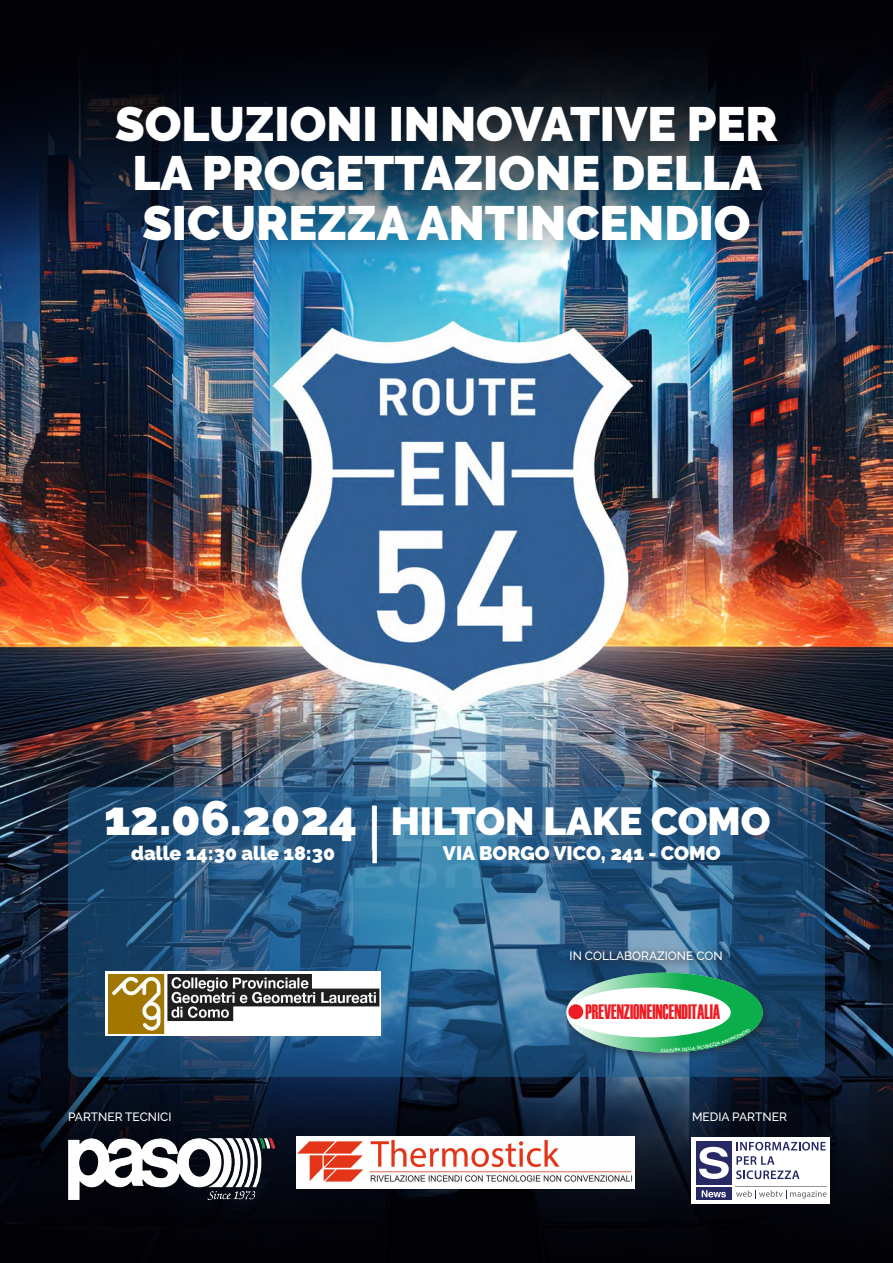
<style>
.page{position:relative;width:893px;height:1263px;background:#fff}
.page>*{position:absolute;margin:0;border:0;box-sizing:border-box;transform-origin:0 0}
.t1{font:900 48px/49.5px "Raleway";color:#fff;text-align:center}
.t2{font:900 39px "Raleway";color:#fff}
.t3{font:20.85px "Haettenschweiler";color:#ee1d23;scale:.81 1}
.t4{font:900 19.5px "Raleway";color:#fff}
.t5{font:500 12px "Raleway";color:#fff}
.t6{font:800 4.5px "Avenir";color:#fff}
.s1{font-size:48px}
.s2{font-weight:500;font-size:49.5px}
</style>
<div class="page">
<img style="left:0;top:254px;width:893px;height:792px">
<img style="left:0;top:0;width:893px;height:254px">
<svg style="left:0;top:1046px;width:893px;height:217px;background:#080e1a"></svg>
<svg style="left:68px;top:787px;width:757px;height:290px;background:#295b84"></svg>
<img style="left:297px;top:1137px;width:337px;height:51px">
<svg style="left:565px;top:946px;width:168px;height:23px;background:#3c6486"></svg>
<div style="left:563px;top:969px;width:210px;height:94px;background:#231f20;opacity:.46"></div>
<div style="left:372px;top:806px;width:5px;height:57px;background:#fff"></div>
<img style="left:68px;top:1138px;width:207px;height:61px">
<div style="left:692px;top:1137px;width:138px;height:67px;background:#fff"></div>
<div style="left:696px;top:1142px;width:36px;height:43px;background:#272965"></div>
<div style="left:696px;top:1187px;width:36px;height:13px;background:#272965"></div>
<svg style="left:702px;top:1190px;width:24px;height:7px"></svg>
<svg style="left:699px;top:1147px;width:30px;height:32px"></svg>
<svg style="left:736px;top:1142px;width:90px;height:8px"></svg>
<svg style="left:736px;top:1156px;width:63px;height:23px"></svg>
<svg style="left:736px;top:1190px;width:90px;height:9px"></svg>
<hr style="left:736px;top:1186px;width:91px;height:1px;background:#939598">
<div style="left:105px;top:972px;width:276px;height:64px;background:#fff"></div>
<img style="left:108px;top:974px;width:272px;height:59px">
<svg style="left:566px;top:973px;width:197px;height:79px"></svg>
<p class="t1" style="left:115px;top:99px;width:664px">SOLUZIONI INNOVATIVE PER<br>LA PROGETTAZIONE DELLA<br>SICUREZZA ANTINCENDIO</p>
<p class="t2" style="left:104px;top:798px;width:668px"><span class="s1">12.06.2024</span> <span class="s2">|</span> HILTON LAKE COMO</p>
<p class="t4" style="left:131px;top:841px;width:206px">dalle 14:30 alle 18:30</p>
<p class="t4" style="left:443px;top:841px;width:279px">VIA BORGO VICO, 241 - COMO</p>
<p class="t5" style="left:570px;top:949px;width:155px">IN COLLABORAZIONE CON</p>
<p class="t5" style="left:68px;top:1110px;width:105px">PARTNER TECNICI</p>
<p class="t3" style="left:585px;top:999px;width:168px">PREVENZIONEINCENDITALIA</p>
<p class="t6" style="left:661px;top:1046px;width:8px">CU</p>
<p class="t5" style="left:692px;top:1110px;width:96px">MEDIA PARTNER</p>
</div>
